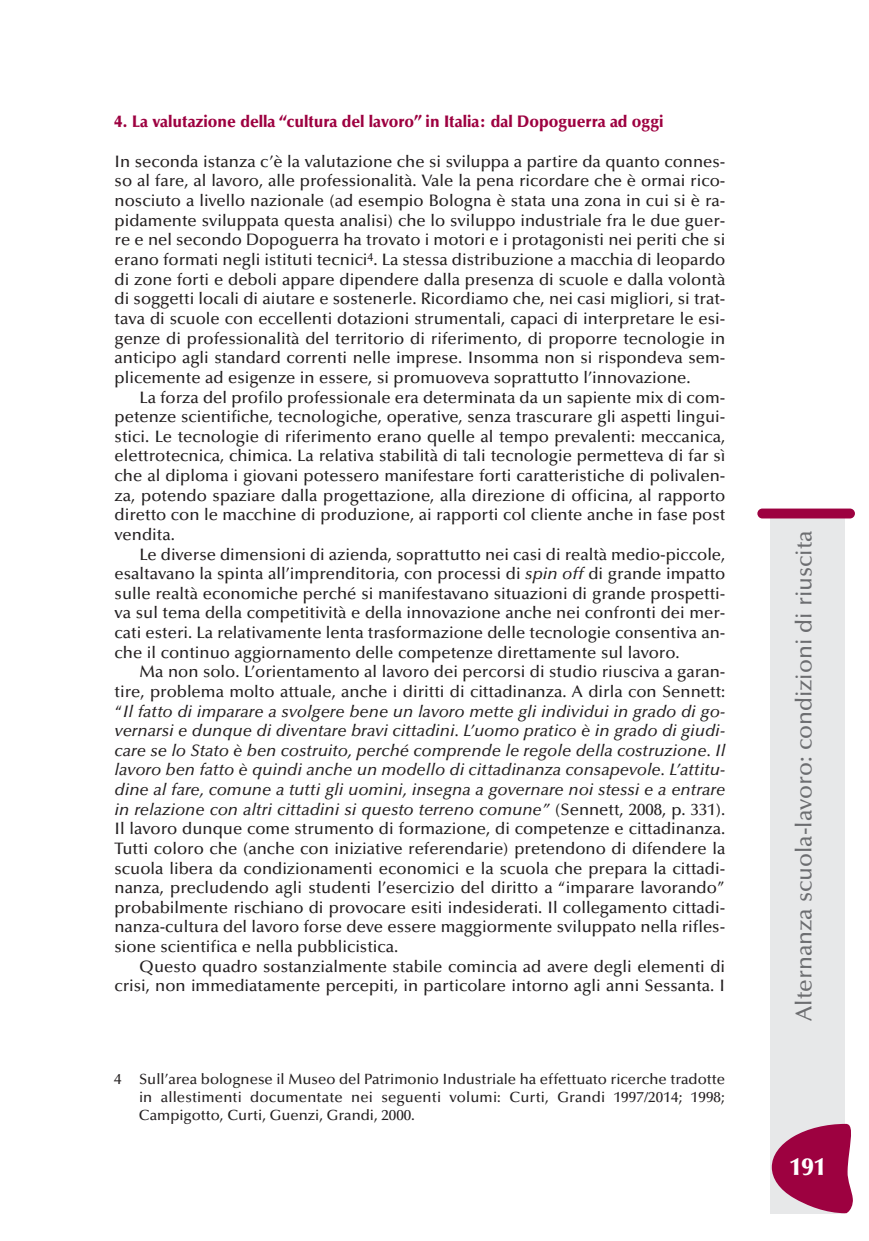
<style>
.page{position:relative;width:869px;height:1241px;background:#fff}
.page>*{position:absolute;margin:0;border:0;box-sizing:border-box;transform-origin:0 0}
.t1{font:900 24.5px "Optima";color:#fff}
.t2{font:500 22.75px "Optima";color:#6c6d70}
.t3{font:500 16.62px/19.6px "Optima";color:#231f20;text-align:justify}
.t4{font:900 16.62px "Optima";color:#9d0140;scale:.95 1}
.t5{font:500 14.88px/17.8px "Optima";color:#231f20;text-align:justify}
.s1{font-style:italic}
</style>
<div class="page">
<div style="left:770px;top:516px;width:74px;height:697px;background:#e7e8e9"></div>
<div style="left:757px;top:508px;width:97px;height:10px;background:#9d0140;border-radius:5px"></div>
<svg style="left:771px;top:1123px;width:82px;height:89px"></svg>
<p class="t4" style="left:115px;top:114px;width:579px">4. La valutazione della “cultura del lavoro” in Italia: dal Dopoguerra ad oggi</p>
<p class="t3" style="left:115px;top:153px;width:612px">In seconda istanza c’è la valutazione che si sviluppa a partire da quanto connes&shy;so al fare, al lavoro, alle professionalità. Vale la pena ricordare che è ormai rico&shy;nosciuto a livello nazionale (ad esempio Bologna è stata una zona in cui si è ra&shy;pidamente sviluppata questa analisi) che lo sviluppo industriale fra le due guer&shy;re e nel secondo Dopoguerra ha trovato i motori e i protagonisti nei periti che si erano formati negli istituti tecnici<sup>4</sup>. La stessa distribuzione a macchia di leopardo di zone forti e deboli appare dipendere dalla presenza di scuole e dalla volontà di soggetti locali di aiutare e sostenerle. Ricordiamo che, nei casi migliori, si trat&shy;tava di scuole con eccellenti dotazioni strumentali, capaci di interpretare le esi&shy;genze di professionalità del territorio di riferimento, di proporre tecnologie in anticipo agli standard correnti nelle imprese. Insomma non si rispondeva sem&shy;plicemente ad esigenze in essere, si promuoveva soprattutto l’innovazione.</p>
<p class="t3" style="left:115px;top:389px;width:612px;text-indent:25px">La forza del profilo professionale era determinata da un sapiente mix di com&shy;petenze scientifiche, tecnologiche, operative, senza trascurare gli aspetti lingui&shy;stici. Le tecnologie di riferimento erano quelle al tempo prevalenti: meccanica, elettrotecnica, chimica. La relativa stabilità di tali tecnologie permetteva di far sì che al diploma i giovani potessero manifestare forti caratteristiche di polivalen&shy;za, potendo spaziare dalla progettazione, alla direzione di officina, al rapporto diretto con le macchine di produzione, ai rapporti col cliente anche in fase post vendita.</p>
<p class="t3" style="left:114px;top:545px;width:612px;text-indent:25px">Le diverse dimensioni di azienda, soprattutto nei casi di realtà medio-piccole, esaltavano la spinta all’imprenditoria, con processi di <span class="s1">spin off</span> di grande impatto sulle realtà economiche perché si manifestavano situazioni di grande prospetti&shy;va sul tema della competitività e della innovazione anche nei confronti dei mer&shy;cati esteri. La relativamente lenta trasformazione delle tecnologie consentiva an&shy;che il continuo aggiornamento delle competenze direttamente sul lavoro.</p>
<p class="t3" style="left:114px;top:663px;width:612px;text-indent:25px">Ma non solo. L’orientamento al lavoro dei percorsi di studio riusciva a garan&shy;tire, problema molto attuale, anche i diritti di cittadinanza. A dirla con Sennett: “<span class="s1">Il fatto di imparare a svolgere bene un lavoro mette gli individui in grado di go&shy;vernarsi e dunque di diventare bravi cittadini. L’uomo pratico è in grado di giudi&shy;care se lo Stato è ben costruito, perché comprende le regole della costruzione. Il lavoro ben fatto è quindi anche un modello di cittadinanza consapevole. L’attitu&shy;dine al fare, comune a tutti gli uomini, insegna a governare noi stessi e a entrare in relazione con altri cittadini si questo terreno comune”</span> (Sennett, 2008, p. 331).<br>Il lavoro dunque come strumento di formazione, di competenze e cittadinanza.<br>Tutti coloro che (anche con iniziative referendarie) pretendono di difendere la scuola libera da condizionamenti economici e la scuola che prepara la cittadi&shy;nanza, precludendo agli studenti l’esercizio del diritto a “imparare lavorando” probabilmente rischiano di provocare esiti indesiderati. Il collegamento cittadi&shy;nanza-cultura del lavoro forse deve essere maggiormente sviluppato nella rifles&shy;sione scientifica e nella pubblicistica.</p>
<p class="t3" style="left:114px;top:957px;width:612px;text-align:right">Questo quadro sostanzialmente stabile comincia ad avere degli elementi di crisi, non immediatamente percepiti, in particolare intorno agli anni Sessanta. I</p>
<p class="t5" style="left:139px;top:1071px;width:587px;text-indent:-25px">4 Sull’area bolognese il Museo del Patrimonio Industriale ha effettuato ricerche tradotte in allestimenti documentate nei seguenti volumi: Curti, Grandi 1997/2014; 1998; Campigotto, Curti, Guenzi, Grandi, 2000.</p>
<h2 class="t2" style="left:794px;top:1020px;width:492px;rotate:-90deg">Alternanza scuola-lavoro: condizioni di riuscita</h2>
<h1 class="t1" style="left:789px;top:1156px;width:38px">191</h1>
</div>
